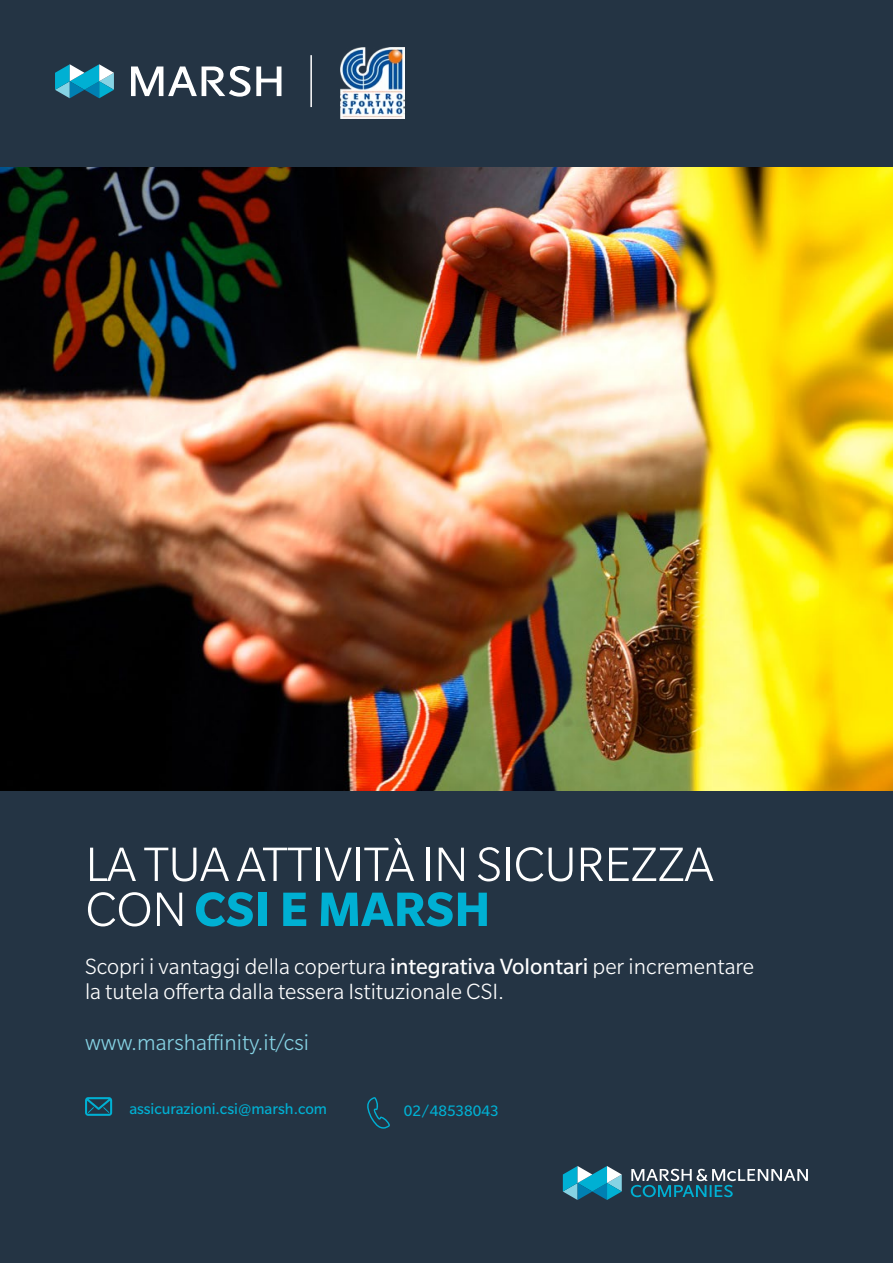
<style>
.page{position:relative;width:893px;height:1263px;background:#243444}
.page>*{position:absolute;margin:0;border:0;box-sizing:border-box;transform-origin:0 0}
.t1{font:300 52.5px/45px "Slate Pro";letter-spacing:-.01em;color:#fff}
.t2{font:300 24px/25.5px "Slate Pro";color:#fff}
.t3{font:300 24px "Slate Pro";color:#86d3e4}
.t4{font:16.5px "Slate Pro";color:#00b0d3}
.s1{font-weight:700;color:#00b0d3}
.s2{font-weight:400}
</style>
<div class="page">
<img style="left:0;top:167px;width:893px;height:624px">
<svg style="left:55px;top:64px;width:59px;height:34px"></svg>
<svg style="left:131px;top:66px;width:119px;height:31px"></svg>
<svg style="left:256px;top:66px;width:25px;height:30px"></svg>
<img style="left:341px;top:47px;width:63px;height:71px">
<hr style="left:310px;top:55px;width:2px;height:52px;background:#fff">
<svg style="left:85px;top:1097px;width:27px;height:19px"></svg>
<svg style="left:367px;top:1097px;width:23px;height:32px"></svg>
<svg style="left:631px;top:1169px;width:177px;height:28px"></svg>
<svg style="left:563px;top:1166px;width:59px;height:34px"></svg>
<h1 class="t1" style="left:85px;top:842px;width:630px">LA TUA ATTIVITÀ IN SICUREZZA<br>CON<span class="s1">CSI E MARSH</span></h1>
<p class="t2" style="left:85px;top:953px;width:670px">Scopri i vantaggi della copertura <span class="s2">integrativa Volontari</span> per incrementare la tutela offerta dalla tessera Istituzionale CSI.</p>
<p class="t3" style="left:85px;top:1030px;width:225px">www.marshaffinity.it/csi</p>
<p class="t4" style="left:129px;top:1100px;width:199px">assicurazioni.csi@marsh.com</p>
<p class="t4" style="left:404px;top:1102px;width:96px">02/48538043</p>
</div>
